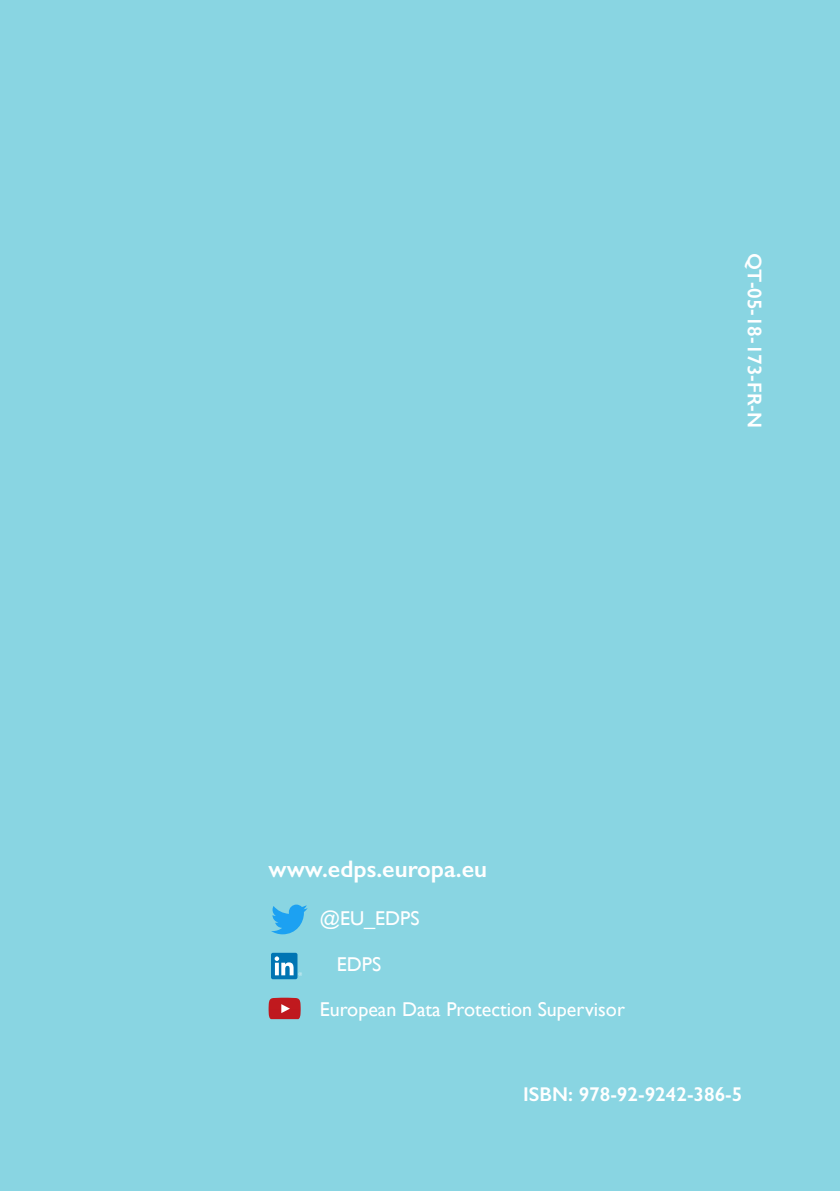
<style>
.page{position:relative;width:840px;height:1191px;background:#fff}
.page>*{position:absolute;margin:0;border:0;box-sizing:border-box;transform-origin:0 0}
.t1{font:600 24px "Gill Sans";color:#fff}
.t2{font:20px "Gill Sans";color:#fff}
.t3{font:600 20px "Gill Sans";color:#fff}
</style>
<div class="page">
<div style="left:0;top:0;width:839px;height:1191px;background:#89d5e2"></div>
<svg style="left:271px;top:904px;width:36px;height:30px"></svg>
<div style="left:271px;top:952px;width:26px;height:27px;background:#0075b3;border-radius:2px"></div>
<svg style="left:274px;top:956px;width:28px;height:19px"></svg>
<img style="left:268px;top:997px;width:32px;height:22px">
<p class="t3" style="left:766px;top:253px;width:176px;rotate:90deg">QT-05-18-173-FR-N</p>
<p class="t1" style="left:268px;top:854px;width:220px">www.edps.europa.eu</p>
<p class="t2" style="left:319px;top:907px;width:101px">@EU_EDPS</p>
<p class="t2" style="left:336px;top:952px;width:46px">EDPS</p>
<p class="t2" style="left:319px;top:997px;width:306px">European Data Protection Supervisor</p>
<p class="t3" style="left:523px;top:1082px;width:221px">ISBN: 978-92-9242-386-5</p>
</div>
